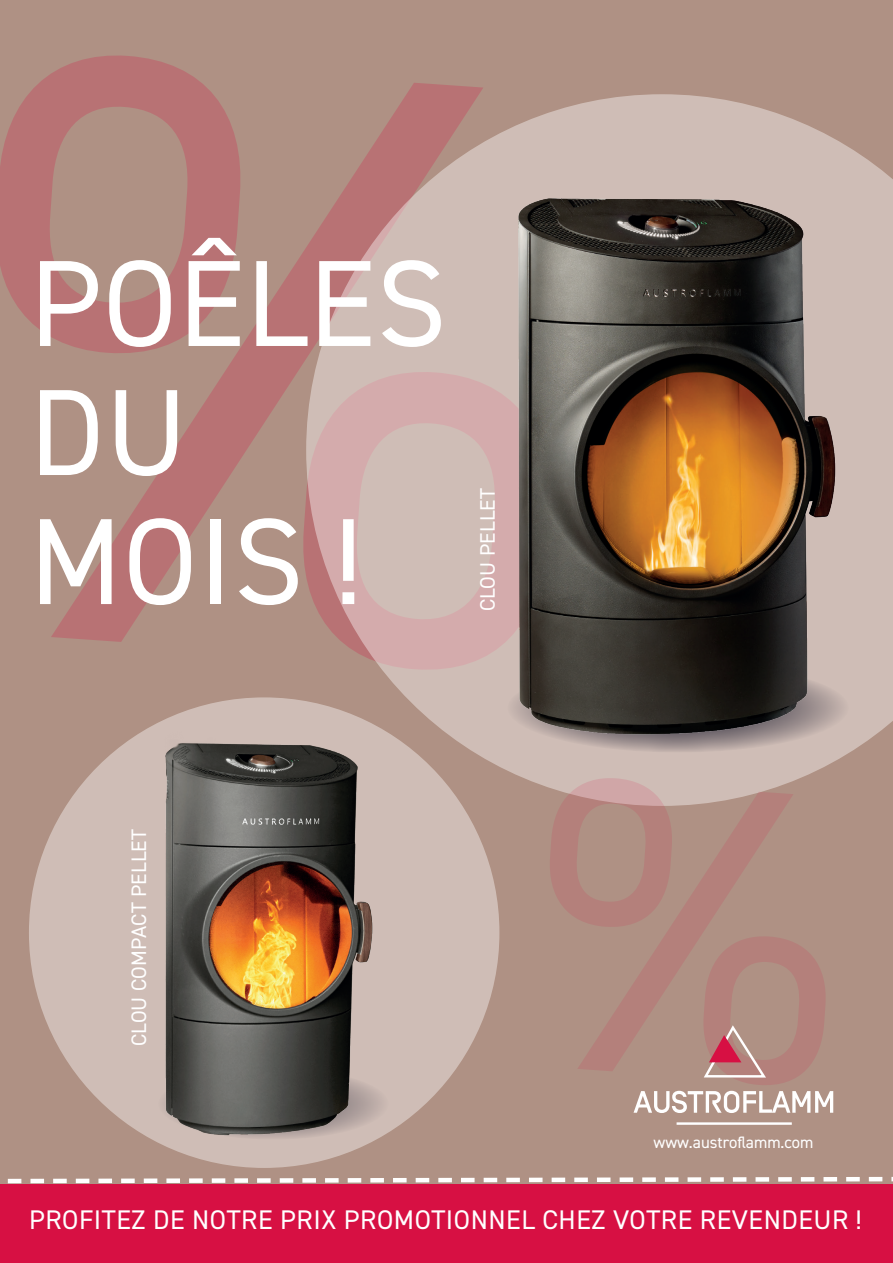
<style>
.page{position:relative;width:893px;height:1263px;background:#af9184}
.page>*{position:absolute;margin:0;border:0;box-sizing:border-box;transform-origin:0 0}
.t1{font:123px/129px "DIN2014";letter-spacing:.01em;color:#fff}
.t2{font:27px "DIN2014";letter-spacing:.02em;color:#fff}
.t3{font:21px "DIN2014";letter-spacing:.01em;color:#fff}
.t4{font:16.65px "DIN2014";color:#fff}
</style>
<div class="page">
<div style="left:29px;top:697px;width:470px;height:471px;background:#cfbdb6;border-radius:50%"></div>
<svg style="left:388px;top:179px;width:505px;height:627px;fill:#cfbdb6"></svg>
<div style="left:0;top:1184px;width:893px;height:79px;background:#d71043"></div>
<svg style="left:7px;top:1176px;width:886px;height:8px"></svg>
<svg style="left:704px;top:1025px;width:62px;height:53px"></svg>
<svg style="left:634px;top:1091px;width:199px;height:22px"></svg>
<hr style="left:677px;top:1122px;width:115px;height:3px;background:#fff">
<img style="left:406px;top:94px;width:486px;height:680px">
<img style="left:123px;top:697px;width:283px;height:458px">
<svg style="left:306px;top:94px;width:271px;height:583px"></svg>
<h1 class="t1" style="left:30px;top:237px;width:419px">POÊLES<br>DU<br>MOIS !</h1>
<p class="t3" style="left:474px;top:611px;width:125px;rotate:-90deg">CLOU PELLET</p>
<p class="t3" style="left:126px;top:1046px;width:218px;rotate:-90deg">CLOU COMPACT PELLET</p>
<p class="t4" style="left:653px;top:1132px;width:161px">www.austroflamm.com</p>
<p class="t2" style="left:29px;top:1202px;width:834px">PROFITEZ DE NOTRE PRIX PROMOTIONNEL CHEZ VOTRE REVENDEUR !</p>
</div>
